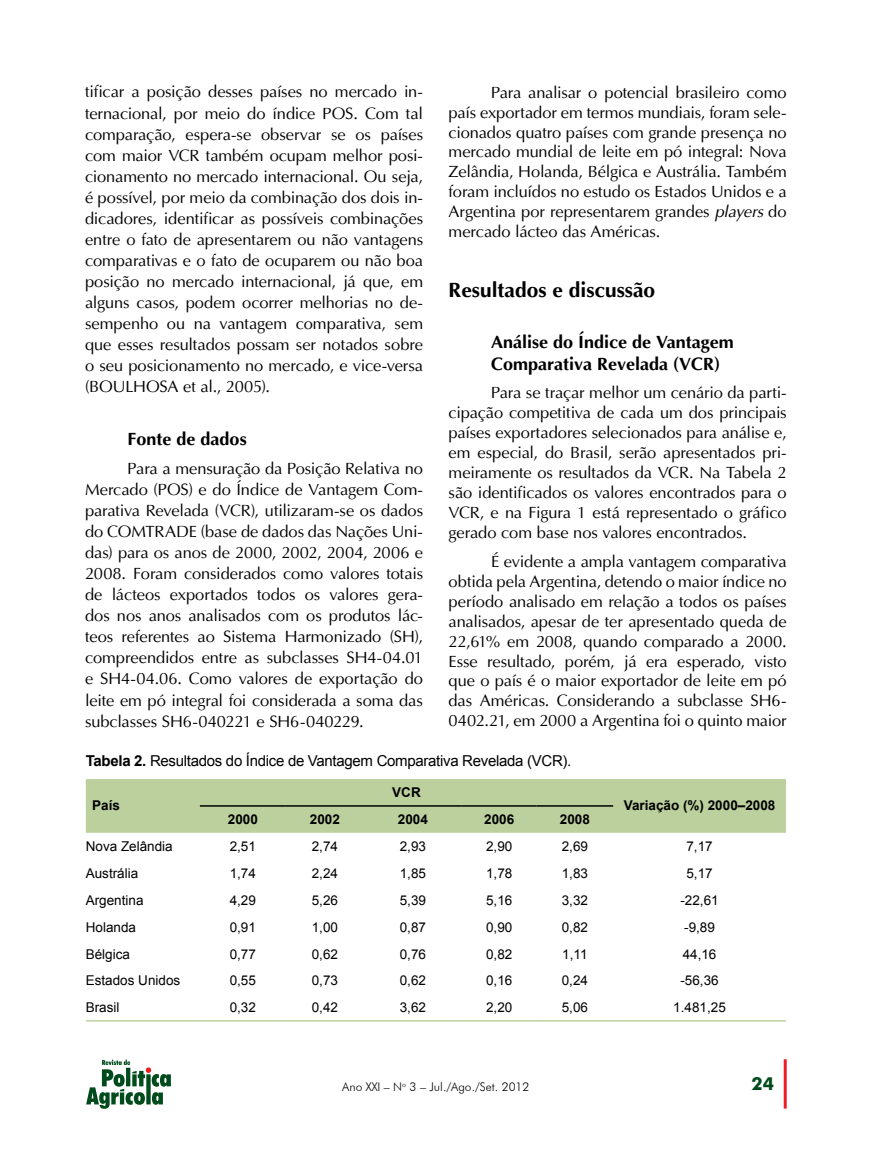
<style>
.page{position:relative;width:893px;height:1149px;background:#fff}
.page>*{position:absolute;margin:0;border:0;box-sizing:border-box;transform-origin:0 0}
.t1{font:700 21px "Ottawa";color:#000}
.t2{font:700 18px/21.8px "Ottawa";color:#000}
.t3{font:700 18px "Futura BT";color:#004b1c}
.t4{font:16.5px/21px "Ottawa Plain";letter-spacing:-.005em;color:#000;text-align:justify}
.t5{font:15px "Arial";letter-spacing:-.02em;color:#000}
.t6{font:13.5px "Arial";color:#000}
.t7{font:700 13.5px "Arial";color:#000}
.t8{font:300 12px "Futura BT";color:#000}
.s1{font-family:"Ottawa";font-style:italic}
.s2{font-weight:700}
</style>
<div class="page">
<hr style="left:784px;top:1058px;width:3px;height:50px;background:#ed1d24">
<svg style="left:86px;top:1059px;width:85px;height:49px"></svg>
<div style="left:86px;top:779px;width:700px;height:53px;background:#bcd09d"></div>
<hr style="left:86px;top:1019px;width:114px;height:2px;background:#bcd09d">
<hr style="left:200px;top:1019px;width:86px;height:2px;background:#bcd09d">
<hr style="left:286px;top:1019px;width:78px;height:2px;background:#bcd09d">
<hr style="left:364px;top:1019px;width:98px;height:2px;background:#bcd09d">
<hr style="left:462px;top:1019px;width:75px;height:2px;background:#bcd09d">
<hr style="left:537px;top:1019px;width:76px;height:2px;background:#bcd09d">
<hr style="left:613px;top:1019px;width:173px;height:2px;background:#bcd09d">
<hr style="left:200px;top:805px;width:86px;height:1px;background:#000">
<hr style="left:286px;top:805px;width:78px;height:1px;background:#000">
<hr style="left:364px;top:805px;width:98px;height:1px;background:#000">
<hr style="left:462px;top:805px;width:75px;height:1px;background:#000">
<hr style="left:537px;top:805px;width:76px;height:1px;background:#000">
<p class="t4" style="left:85px;top:81px;width:340px">tificar a posição desses países no mercado in&shy;ternacional, por meio do índice POS. Com tal comparação, espera-se observar se os países com maior VCR também ocupam melhor posi&shy;cionamento no mercado internacional. Ou seja, é possível, por meio da combinação dos dois in&shy;dicadores, identificar as possíveis combinações entre o fato de apresentarem ou não vantagens comparativas e o fato de ocuparem ou não boa posição no mercado internacional, já que, em alguns casos, podem ocorrer melhorias no de&shy;sempenho ou na vantagem comparativa, sem que esses resultados possam ser notados sobre o seu posicionamento no mercado, e vice-versa (Boulhosa</p>
<p class="t4" style="left:449px;top:82px;width:340px;line-height:20px;text-indent:43px">Para analisar o potencial brasileiro como país exportador em termos mundiais, foram sele&shy;cionados quatro países com grande presença no mercado mundial de leite em pó integral: Nova Zelândia, Holanda, Bélgica e Austrália. Também foram incluídos no estudo os Estados Unidos e a Argentina por representarem grandes <span class="s1">players</span> do mercado lácteo das Américas.</p>
<p class="t1" style="left:449px;top:276px;width:208px">Resultados e discussão</p>
<p class="t2" style="left:491px;top:331px;width:244px">Análise do Índice de Vantagem<br>Comparativa Revelada (VCR)</p>
<p class="t4" style="left:449px;top:383px;width:340px;line-height:20px;text-indent:43px">Para se traçar melhor um cenário da parti&shy;cipação competitiva de cada um dos principais países exportadores selecionados para análise e, em especial, do Brasil, serão apresentados pri&shy;meiramente os resultados da VCR. Na Tabela 2 são identificados os valores encontrados para o VCR, e na Figura 1 está representado o gráfico gerado com base nos valores encontrados.</p>
<p class="t4" style="left:449px;top:551px;width:340px;line-height:20px;text-indent:43px">É evidente a ampla vantagem comparativa obtida pela Argentina, detendo o maior índice no período analisado em relação a todos os países analisados, apesar de ter apresentado queda de 22,61% em 2008, quando comparado a 2000.<br>Esse resultado, porém, já era esperado, visto que o país é o maior exportador de leite em pó das Américas. Considerando a subclasse SH6- 0402.21, em 2000 a Argentina foi o quinto maior</p>
<p class="t5" style="left:86px;top:751px;width:487px"><span class="s2">Tabela 2.</span> Resultados do Índice de Vantagem Comparativa Revelada (VCR).</p>
<p class="t7" style="left:92px;top:796px;width:29px">País</p>
<p class="t4" style="left:183px;top:376px;width:88px">et al., 2005).</p>
<p class="t2" style="left:128px;top:427px;width:121px">Fonte de dados</p>
<p class="t4" style="left:85px;top:458px;width:340px;text-indent:43px">Para a mensuração da Posição Relativa no Mercado (POS) e do Índice de Vantagem Com&shy;parativa Revelada (VCR), utilizaram-se os dados do COMTRADE (base de dados das Nações Uni&shy;das) para os anos de 2000, 2002, 2004, 2006 e 2008. Foram considerados como valores totais de lácteos exportados todos os valores gera&shy;dos nos anos analisados com os produtos lác&shy;teos referentes ao Sistema Harmonizado (SH), compreendidos entre as subclasses SH4-04.01 e SH4-04.06. Como valores de exportação do leite em pó integral foi considerada a soma das subclasses SH6-040221 e SH6-040229.</p>
<p class="t7" style="left:392px;top:783px;width:30px">VCR</p>
<p class="t7" style="left:624px;top:796px;width:153px">Variação (%) 2000–2008</p>
<p class="t7" style="left:228px;top:810px;width:32px">2000</p>
<p class="t7" style="left:310px;top:810px;width:32px">2002</p>
<p class="t7" style="left:398px;top:810px;width:32px">2004</p>
<p class="t7" style="left:484px;top:810px;width:32px">2006</p>
<p class="t7" style="left:560px;top:810px;width:32px">2008</p>
<p class="t6" style="left:86px;top:837px;width:89px">Nova Zelândia</p>
<p class="t6" style="left:230px;top:837px;width:28px">2,51</p>
<p class="t6" style="left:312px;top:837px;width:28px">2,74</p>
<p class="t6" style="left:400px;top:837px;width:28px">2,93</p>
<p class="t6" style="left:486px;top:837px;width:28px">2,90</p>
<p class="t6" style="left:562px;top:837px;width:28px">2,69</p>
<p class="t6" style="left:686px;top:837px;width:28px">7,17</p>
<p class="t6" style="left:86px;top:864px;width:54px">Austrália</p>
<p class="t6" style="left:230px;top:864px;width:28px">1,74</p>
<p class="t6" style="left:312px;top:864px;width:28px">2,24</p>
<p class="t6" style="left:400px;top:864px;width:28px">1,85</p>
<p class="t6" style="left:486px;top:864px;width:28px">1,78</p>
<p class="t6" style="left:562px;top:864px;width:28px">1,83</p>
<p class="t6" style="left:686px;top:864px;width:28px">5,17</p>
<p class="t6" style="left:86px;top:891px;width:59px">Argentina</p>
<p class="t6" style="left:230px;top:891px;width:28px">4,29</p>
<p class="t6" style="left:312px;top:891px;width:28px">5,26</p>
<p class="t6" style="left:400px;top:891px;width:28px">5,39</p>
<p class="t6" style="left:486px;top:891px;width:28px">5,16</p>
<p class="t6" style="left:562px;top:891px;width:28px">3,32</p>
<p class="t6" style="left:680px;top:891px;width:40px">-22,61</p>
<p class="t6" style="left:86px;top:917px;width:52px">Holanda</p>
<p class="t6" style="left:230px;top:917px;width:28px">0,91</p>
<p class="t6" style="left:312px;top:917px;width:28px">1,00</p>
<p class="t6" style="left:400px;top:917px;width:28px">0,87</p>
<p class="t6" style="left:486px;top:917px;width:28px">0,90</p>
<p class="t6" style="left:562px;top:917px;width:28px">0,82</p>
<p class="t6" style="left:684px;top:917px;width:32px">-9,89</p>
<p class="t6" style="left:86px;top:944px;width:46px">Bélgica</p>
<p class="t6" style="left:230px;top:944px;width:28px">0,77</p>
<p class="t6" style="left:312px;top:944px;width:28px">0,62</p>
<p class="t6" style="left:400px;top:944px;width:28px">0,76</p>
<p class="t6" style="left:486px;top:944px;width:28px">0,82</p>
<p class="t6" style="left:562px;top:944px;width:27px">1,11</p>
<p class="t6" style="left:683px;top:944px;width:35px">44,16</p>
<p class="t6" style="left:86px;top:971px;width:96px">Estados Unidos</p>
<p class="t6" style="left:230px;top:971px;width:28px">0,55</p>
<p class="t6" style="left:312px;top:971px;width:28px">0,73</p>
<p class="t6" style="left:400px;top:971px;width:28px">0,62</p>
<p class="t6" style="left:486px;top:971px;width:28px">0,16</p>
<p class="t6" style="left:562px;top:971px;width:28px">0,24</p>
<p class="t6" style="left:680px;top:971px;width:40px">-56,36</p>
<p class="t6" style="left:86px;top:998px;width:35px">Brasil</p>
<p class="t6" style="left:230px;top:998px;width:28px">0,32</p>
<p class="t6" style="left:312px;top:998px;width:28px">0,42</p>
<p class="t6" style="left:400px;top:998px;width:28px">3,62</p>
<p class="t6" style="left:486px;top:998px;width:28px">2,20</p>
<p class="t6" style="left:562px;top:998px;width:28px">5,06</p>
<p class="t6" style="left:673px;top:998px;width:54px">1.481,25</p>
<p class="t8" style="left:342px;top:1079px;width:189px">Ano XXI – N<sup>o</sup> 3 – Jul./Ago./Set. 2012</p>
<p class="t3" style="left:751px;top:1072px;width:24px">24</p>
</div>
